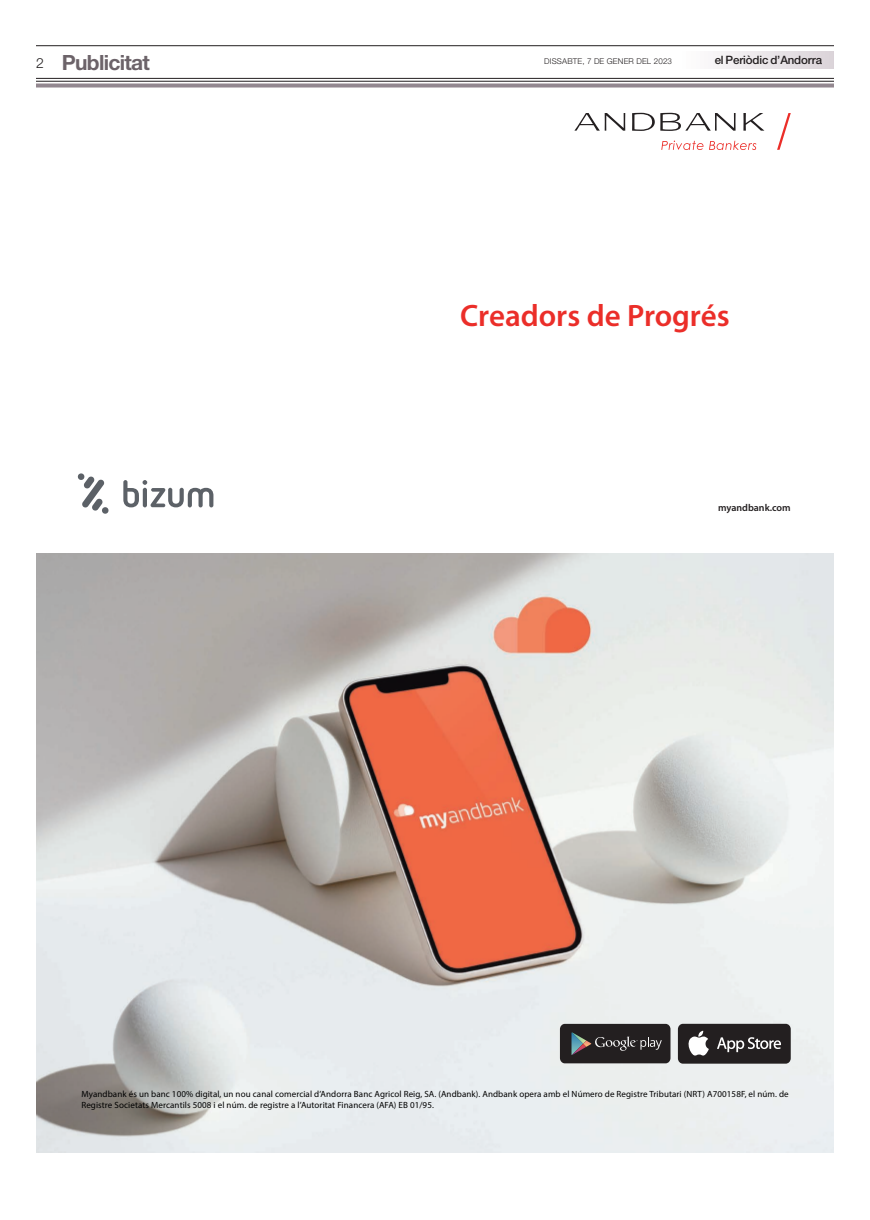
<style>
.page{position:relative;width:870px;height:1220px;background:#fff}
.page>*{position:absolute;margin:0;border:0;box-sizing:border-box;transform-origin:0 0}
.Publicidad{font:600 31px "Myriad Pro";color:#eb2e29}
.t1{font:700 21px "Helvetica Neue LT Std";letter-spacing:-.035em;color:#6c6369}
.t2{font:300 14px "Helvetica Neue LT Std";color:#231f20}
.t3{font:500 11.5px "Helvetica Neue LT Std";letter-spacing:-.015em;color:#231f20}
.Publicidad-2{font:600 10px "Myriad Pro";color:#231f20}
.Publicidad-3{font:9px/11px "Myriad Pro";letter-spacing:.01em;color:#000}
.t4{font:300 8px "Helvetica Neue LT Std";letter-spacing:.02em;color:#231f20}
</style>
<div class="page">
<hr style="left:36px;top:46px;width:798px;height:1px;background:#231f20">
<div style="left:678px;top:51px;width:156px;height:18px;background:linear-gradient(to right,#fff,#dad4d9)"></div>
<hr style="left:36px;top:78px;width:798px;height:1px;background:#231f20">
<hr style="left:36px;top:81px;width:798px;height:1px;background:#231f20">
<svg style="left:36px;top:84px;width:798px;height:4px;fill:#938890"></svg>
<img style="left:37px;top:553px;width:796px;height:600px">
<svg style="left:574px;top:113px;width:51px;height:18px"></svg>
<svg style="left:632px;top:113px;width:104px;height:18px"></svg>
<svg style="left:743px;top:113px;width:21px;height:18px"></svg>
<svg style="left:777px;top:113px;width:14px;height:37px"></svg>
<svg style="left:661px;top:141px;width:42px;height:9px"></svg>
<svg style="left:709px;top:141px;width:47px;height:9px"></svg>
<svg style="left:77px;top:473px;width:136px;height:41px"></svg>
<div style="left:678px;top:1024px;width:113px;height:39px;background:#231f20;border-radius:5px"></div>
<svg style="left:688px;top:1031px;width:21px;height:24px"></svg>
<svg style="left:717px;top:1037px;width:64px;height:15px"></svg>
<div style="left:560px;top:1024px;width:111px;height:39px;background:#231f20;border-radius:5px"></div>
<svg style="left:572px;top:1032px;width:90px;height:23px"></svg>
<p class="t2" style="left:36px;top:55px;width:9px">2</p>
<p class="t1" style="left:62px;top:50px;width:90px">Publicitat</p>
<p class="t4" style="left:544px;top:57px;width:129px">DISSABTE, 7 DE GENER DEL 2023</p>
<p class="t3" style="left:715px;top:53px;width:109px">el Periòdic d’Andorra</p>
<p class="Publicidad" style="left:460px;top:295px;width:271px">Creadors de Progrés</p>
<p class="Publicidad-2" style="left:718px;top:502px;width:74px">myandbank.com</p>
<p class="Publicidad-3" style="left:81px;top:1088px;width:709px">Myandbank és un banc 100% digital, un nou canal comercial d’Andorra Banc Agricol Reig, SA. (Andbank). Andbank opera amb el Número de Registre Tributari (NRT) A700158F, el núm. de<br>Registre Societats Mercantils 5008 i el núm. de registre a l’Autoritat Financera (AFA) EB 01/95.</p>
</div>
